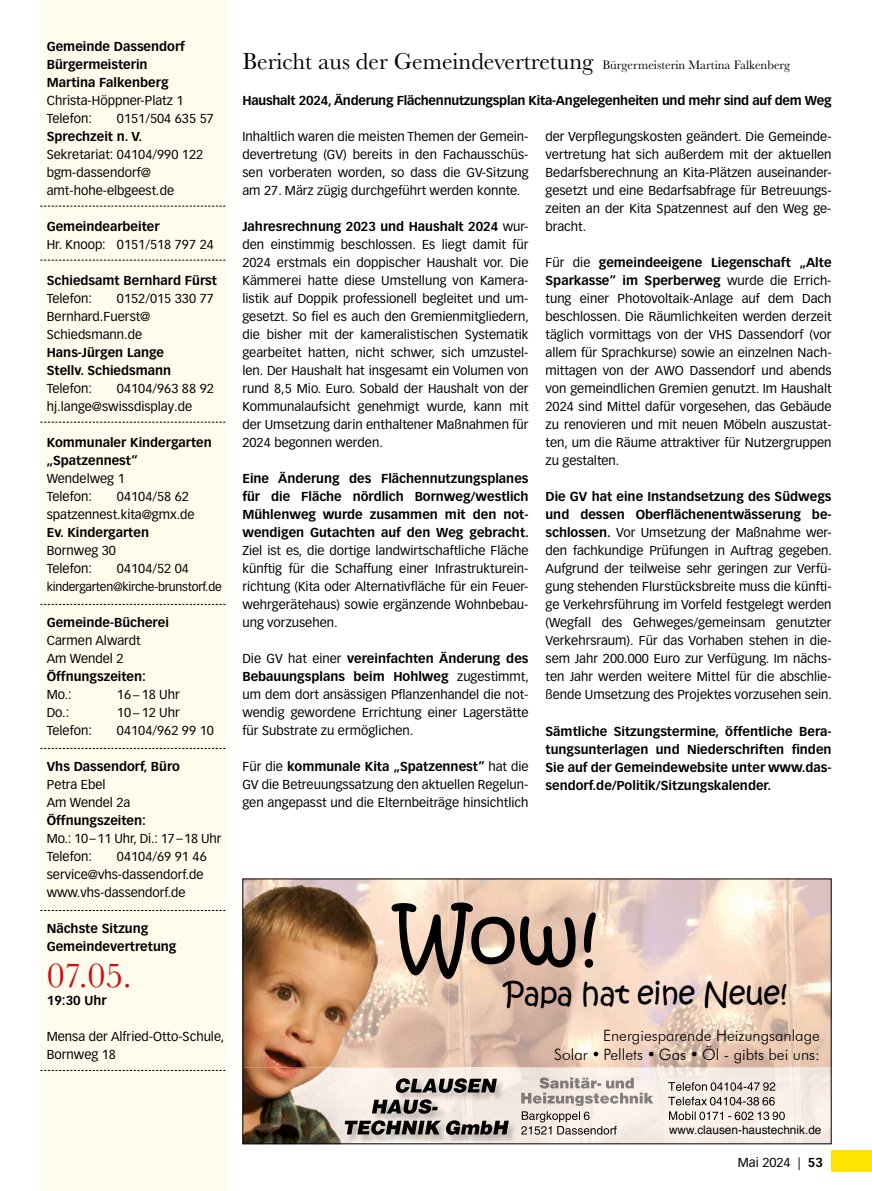
<style>
.page{position:relative;width:872px;height:1191px;background:#fff}
.page>*{position:absolute;margin:0;border:0;box-sizing:border-box;transform-origin:0 0}
.t1{font:78px "Kristen ITC";color:#000}
.t2{font:36px "Baskerville";color:#cd1013}
.t3{font:30px "Kristen ITC";letter-spacing:-.02em;color:#000}
.t4{font:300 15.6px/18.8px "Futura BT";color:#000;text-align:right}
.t5{font:12.75px/18px "Vectora LT Pro";color:#000}
.t6{font:700 12.75px/18px "Vectora LT Pro";color:#000}
.t7{font:700 12.75px "Vectora LT Pro";letter-spacing:-.02em;color:#000}
.t8{font:12.75px "Baskerville";color:#000}
.t9{font:12px "Vectora LT Pro";letter-spacing:-.02em;color:#000}
.t10{font:11.85px "Helvetica";color:#000}
.s1{font-size:24px}
.s2{font-weight:700}
</style>
<div class="page">
<div style="left:40px;top:0;width:185px;height:1191px;background:#fffcee"></div>
<svg style="left:40px;top:206px;width:185px;height:1px"></svg>
<svg style="left:40px;top:260px;width:185px;height:1px"></svg>
<svg style="left:40px;top:422px;width:185px;height:1px"></svg>
<svg style="left:40px;top:604px;width:185px;height:1px"></svg>
<svg style="left:40px;top:748px;width:185px;height:1px"></svg>
<svg style="left:40px;top:910px;width:185px;height:1px"></svg>
<svg style="left:40px;top:1070px;width:185px;height:1px"></svg>
<div style="left:831px;top:1150px;width:41px;height:21px;background:#ffe400"></div>
<img style="left:244px;top:880px;width:585px;height:262px">
<img style="left:449px;top:1065px;width:67px;height:12px">
<img style="left:341px;top:1065px;width:108px;height:76px">
<img style="left:344px;top:1077px;width:173px;height:64px">
<img style="left:344px;top:1092px;width:45px;height:1px">
<img style="left:449px;top:1078px;width:48px;height:14px">
<img style="left:396px;top:1078px;width:53px;height:14px">
<svg style="left:339px;top:1099px;width:2px;height:14px"></svg>
<img style="left:341px;top:1099px;width:3px;height:14px">
<img style="left:344px;top:1099px;width:94px;height:14px">
<svg style="left:339px;top:1120px;width:2px;height:14px"></svg>
<img style="left:341px;top:1120px;width:3px;height:14px">
<img style="left:344px;top:1120px;width:165px;height:14px">
<img style="left:517px;top:1077px;width:139px;height:58px">
<img style="left:539px;top:1080px;width:95px;height:8px">
<img style="left:539px;top:1077px;width:95px;height:3px">
<img style="left:521px;top:1092px;width:132px;height:14px">
<img style="left:522px;top:1111px;width:58px;height:11px">
<svg style="left:584px;top:1111px;width:5px;height:9px"></svg>
<img style="left:521px;top:1125px;width:95px;height:9px">
<img style="left:665px;top:1079px;width:138px;height:45px">
<img style="left:668px;top:1082px;width:107px;height:8px">
<img style="left:668px;top:1096px;width:106px;height:9px">
<img style="left:669px;top:1111px;width:116px;height:9px">
<p class="t6" style="left:47px;top:37px;width:140px">Gemeinde Dassendorf<br>Bürgermeisterin<br>Martina Falkenberg</p>
<p class="t5" style="left:47px;top:92px;width:138px">Christa-Höppner-Platz 1<br>Telefon:</p>
<p class="t5" style="left:117px;top:110px;width:98px">0151/504 635 57</p>
<p class="t6" style="left:47px;top:127px;width:97px">Sprechzeit n. V.</p>
<p class="t5" style="left:47px;top:146px;width:158px">Sekretariat: 04104/990 122 bgm-dassendorf@ amt-hohe-elbgeest.de</p>
<p class="t6" style="left:47px;top:217px;width:114px">Gemeindearbeiter</p>
<p class="t5" style="left:47px;top:236px;width:169px">Hr. Knoop: 0151/518 797 24</p>
<p class="t6" style="left:47px;top:271px;width:172px">Schiedsamt Bernhard Fürst</p>
<p class="t5" style="left:47px;top:290px;width:47px">Telefon:</p>
<p class="t5" style="left:47px;top:290px;width:169px;text-indent:70px">0152/015 330 77<br>Bernhard.Fuerst@<br>Schiedsmann.de</p>
<p class="t6" style="left:47px;top:344px;width:126px">Hans-Jürgen Lange<br>Stellv. Schiedsmann</p>
<p class="t5" style="left:47px;top:380px;width:47px">Telefon:</p>
<p class="t5" style="left:47px;top:380px;width:169px;text-indent:70px">04104/963 88 92 hj.lange@swissdisplay.de</p>
<p class="t6" style="left:47px;top:434px;width:167px">Kommunaler Kindergarten „Spatzennest“</p>
<p class="t5" style="left:47px;top:470px;width:79px">Wendelweg 1<br>Telefon:</p>
<p class="t5" style="left:47px;top:488px;width:149px;text-indent:70px">04104/58 62 spatzennest.kita@gmx.de</p>
<p class="t6" style="left:47px;top:524px;width:104px">Ev. Kindergarten</p>
<p class="t5" style="left:47px;top:542px;width:71px">Bornweg 30<br>Telefon:</p>
<p class="t5" style="left:117px;top:560px;width:74px">04104/52 04</p>
<p class="t9" style="left:47px;top:580px;width:176px">kindergarten@kirche-brunstorf.de</p>
<p class="t6" style="left:47px;top:613px;width:124px">Gemeinde-Bücherei</p>
<p class="t5" style="left:47px;top:632px;width:95px">Carmen Alwardt<br>Am Wendel 2</p>
<p class="t6" style="left:47px;top:667px;width:101px">Öffnungszeiten:</p>
<p class="t5" style="left:47px;top:686px;width:27px">Mo.:</p>
<p class="t5" style="left:117px;top:686px;width:64px">16−18 Uhr</p>
<p class="t5" style="left:47px;top:704px;width:24px">Do.:</p>
<p class="t5" style="left:117px;top:704px;width:64px">10−12 Uhr</p>
<p class="t5" style="left:47px;top:722px;width:47px">Telefon:</p>
<p class="t5" style="left:117px;top:722px;width:98px">04104/962 99 10</p>
<p class="t6" style="left:47px;top:757px;width:135px">Vhs Dassendorf, Büro</p>
<p class="t5" style="left:47px;top:776px;width:85px">Petra Ebel<br>Am Wendel 2a</p>
<p class="t6" style="left:47px;top:811px;width:101px">Öffnungszeiten:</p>
<p class="t5" style="left:47px;top:830px;width:176px">Mo.: 10–11 Uhr, Di.: 17–18 Uhr<br>Telefon:</p>
<p class="t5" style="left:47px;top:848px;width:161px;text-indent:70px">04104/69 91 46 service@vhs-dassendorf.de www.vhs-dassendorf.de</p>
<p class="t6" style="left:47px;top:920px;width:131px">Nächste Sitzung<br>Gemeindevertretung</p>
<h2 class="t2" style="left:47px;top:952px;width:87px">07.05.</h2>
<p class="t6" style="left:47px;top:991px;width:61px">19:30 Uhr</p>
<p class="t5" style="left:47px;top:1028px;width:179px">Mensa der Alfried-Otto-Schule,<br>Bornweg 18</p>
<p class="t8" style="left:242px;top:57px;width:549px"><span class="s1">Bericht aus der Gemeindevertretung</span> Bürgermeisterin Martina Falkenberg</p>
<p class="t7" style="left:242px;top:93px;width:590px">Haushalt 2024, Änderung Flächennutzungsplan Kita-Angelegenheiten und mehr sind auf dem Weg</p>
<p class="t5" style="left:242px;top:128px;width:287px;text-align:justify">Inhaltlich waren die meisten Themen der Gemein&shy;devertretung (GV) bereits in den Fachausschüs&shy;sen vorberaten worden, so dass die GV-Sitzung am 27. März zügig durchgeführt werden konnte.</p>
<p class="t5" style="left:242px;top:218px;width:288px;text-align:justify"><span class="s2">Jahresrechnung 2023 und Haushalt 2024</span> wur&shy;den einstimmig beschlossen. Es liegt damit für 2024 erstmals ein doppischer Haushalt vor. Die Kämmerei hatte diese Umstellung von Kamera&shy;listik auf Doppik professionell begleitet und um&shy;gesetzt. So fiel es auch den Gremienmitgliedern, die bisher mit der kameralistischen Systematik gearbeitet hatten, nicht schwer, sich umzustel&shy;len. Der Haushalt hat insgesamt ein Volumen von rund 8,5 Mio. Euro. Sobald der Haushalt von der Kommunalaufsicht genehmigt wurde, kann mit der Umsetzung darin enthaltener Maßnahmen für 2024 begonnen werden.</p>
<p class="t6" style="left:242px;top:470px;width:288px;text-align:justify">Eine Änderung des Flächennutzungsplanes für die Fläche nördlich Bornweg/westlich Mühlenweg wurde zusammen mit den not&shy;wendigen Gutachten auf den Weg gebracht.</p>
<p class="t5" style="left:242px;top:542px;width:287px;text-align:justify">Ziel ist es, die dortige landwirtschaftliche Fläche künftig für die Schaffung einer Infrastrukturein&shy;richtung (Kita oder Alternativfläche für ein Feuer&shy;wehrgerätehaus) sowie ergänzende Wohnbebau&shy;ung vorzusehen.</p>
<p class="t5" style="left:242px;top:650px;width:288px;text-align:justify">Die GV hat einer <span class="s2">vereinfachten Änderung des Bebauungsplans beim Hohlweg</span> zugestimmt, um dem dort ansässigen Pflanzenhandel die not&shy;wendig gewordene Errichtung einer Lagerstätte für Substrate zu ermöglichen.</p>
<p class="t5" style="left:242px;top:758px;width:287px;text-align:justify">Für die <span class="s2">kommunale Kita „Spatzennest“</span> hat die GV die Betreuungssatzung den aktuellen Regelun&shy;gen angepasst und die Elternbeiträge hinsichtlich</p>
<p class="t5" style="left:545px;top:128px;width:287px;text-align:justify">der Verpflegungskosten geändert. Die Gemeinde&shy;vertretung hat sich außerdem mit der aktuellen Bedarfsberechnung an Kita-Plätzen auseinander&shy;gesetzt und eine Bedarfsabfrage für Betreuungs&shy;zeiten an der Kita Spatzennest auf den Weg ge&shy;bracht.</p>
<p class="t5" style="left:545px;top:254px;width:287px;text-align:justify">Für die <span class="s2">gemeindeeigene Liegenschaft „Alte Sparkasse“ im Sperberweg</span> wurde die Errich&shy;tung einer Photovoltaik-Anlage auf dem Dach beschlossen. Die Räumlichkeiten werden derzeit täglich vormittags von der VHS Dassendorf (vor allem für Sprachkurse) sowie an einzelnen Nach&shy;mittagen von der AWO Dassendorf und abends von gemeindlichen Gremien genutzt. Im Haushalt 2024 sind Mittel dafür vorgesehen, das Gebäude zu renovieren und mit neuen Möbeln auszustat&shy;ten, um die Räume attraktiver für Nutzergruppen zu gestalten.</p>
<p class="t5" style="left:545px;top:488px;width:288px;text-align:justify"><span class="s2">Die GV hat eine Instandsetzung des Südwegs und dessen Oberflächenentwässerung be&shy;schlossen.</span> Vor Umsetzung der Maßnahme wer&shy;den fachkundige Prüfungen in Auftrag gegeben.<br>Aufgrund der teilweise sehr geringen zur Verfü&shy;gung stehenden Flurstücksbreite muss die künfti&shy;ge Verkehrsführung im Vorfeld festgelegt werden (Wegfall des Gehweges/gemeinsam genutzter Verkehrsraum). Für das Vorhaben stehen in die&shy;sem Jahr 200.000 Euro zur Verfügung. Im nächs&shy;ten Jahr werden weitere Mittel für die abschlie&shy;ßende Umsetzung des Projektes vorzusehen sein.</p>
<p class="t6" style="left:545px;top:722px;width:287px;text-align:justify">Sämtliche Sitzungstermine, öffentliche Bera&shy;tungsunterlagen und Niederschriften finden Sie auf der Gemeindewebsite unter www.das&shy;sendorf.de/Politik/Sitzungskalender.</p>
<h1 class="t1" style="left:395px;top:887px;width:205px">Wow!</h1>
<h3 class="t3" style="left:503px;top:974px;width:285px">Papa hat eine Neue!</h3>
<p class="t4" style="left:554px;top:1026px;width:267px">Energiesparende Heizungsanlage<br>Solar • Pellets • Gas • Öl - gibts bei uns:</p>
<p class="t10" style="left:669px;top:1121px;width:154px">www.clausen-haustechnik.de</p>
<p class="t5" style="left:737px;top:1154px;width:87px">Mai 2024 | <span class="s2">53</span></p>
</div>
